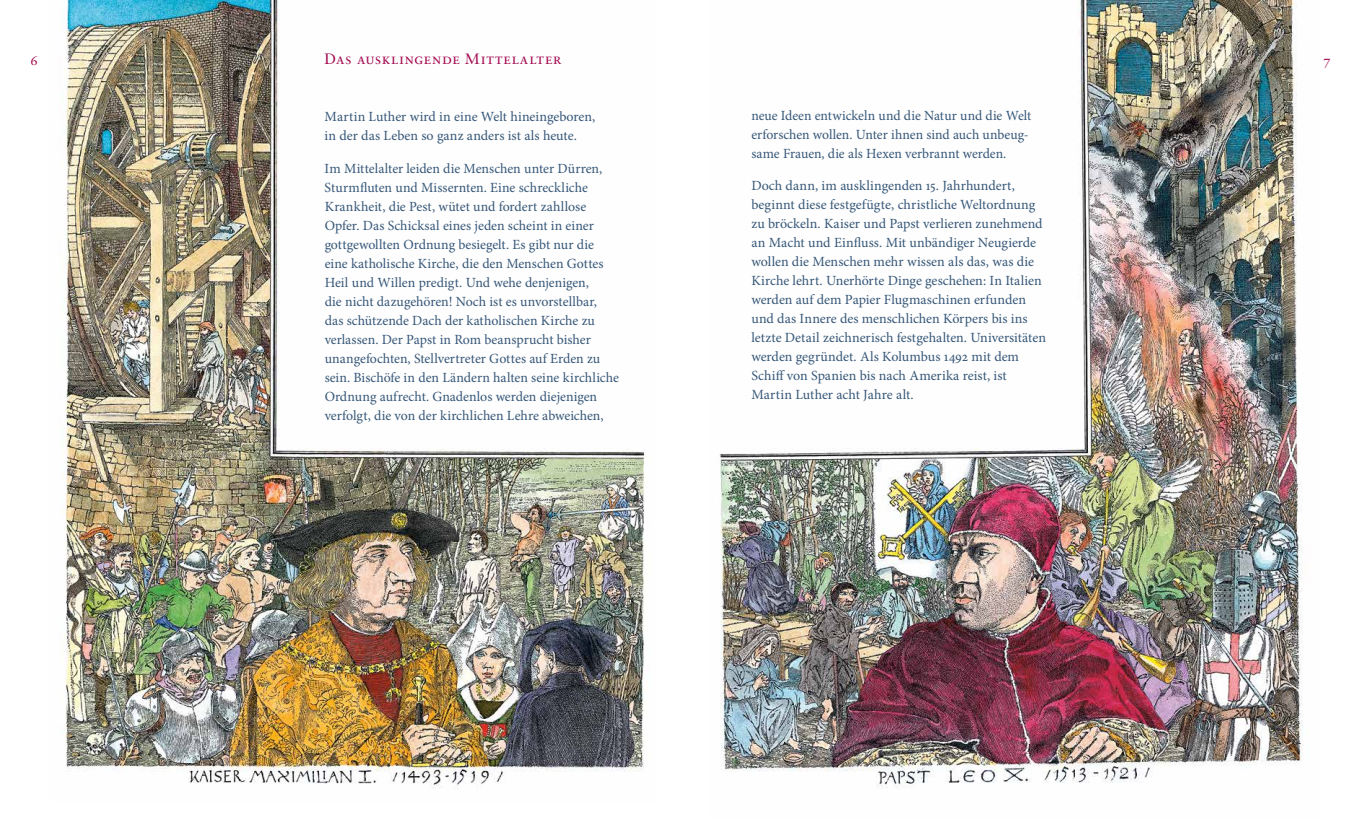
<style>
.page{position:relative;width:1361px;height:837px;background:#fff}
.page>*{position:absolute;margin:0;border:0;box-sizing:border-box;transform-origin:0 0}
.t1{font:15px "Sabon Roman SC";letter-spacing:.045em;color:#a30950}
.t2{font:14px/19px "Minion Pro";color:#365778}
.t3{font:14px "Sabon Roman SC";color:#a30950}
</style>
<div class="page">
<img style="left:61px;top:0;width:583px;height:789px">
<img style="left:719px;top:0;width:584px;height:789px">
<p class="t1" style="left:325px;top:50px;width:238px">Das ausklingende Mittelalter</p>
<p class="t3" style="left:30px;top:51px;width:9px">6</p>
<p class="t3" style="left:1323px;top:51px;width:9px">7</p>
<p class="t2" style="left:325px;top:107px;width:272px">Martin Luther wird in eine Welt hineingeboren, in der das Leben so ganz anders ist als heute.</p>
<p class="t2" style="left:325px;top:158px;width:296px">Im Mittelalter leiden die Menschen unter Dürren, Sturmfluten und Missernten. Eine schreckliche Krankheit, die Pest, wütet und fordert zahllose Opfer. Das Schicksal eines jeden scheint in einer gottgewollten Ordnung besiegelt. Es gibt nur die eine katholische Kirche, die den Menschen Gottes Heil und Willen predigt. Und wehe denjenigen,<br>die nicht dazugehören! Noch ist es unvorstellbar, das schützende Dach der katholischen Kirche zu verlassen. Der Papst in Rom beansprucht bisher unangefochten, Stellvertreter Gottes auf Erden zu sein. Bischöfe in den Ländern halten seine kirchliche Ordnung aufrecht. Gnadenlos werden diejenigen verfolgt, die von der kirchlichen Lehre abweichen,</p>
<p class="t2" style="left:751px;top:106px;width:281px">neue Ideen entwickeln und die Natur und die Welt erforschen wollen. Unter ihnen sind auch unbeug&shy;same Frauen, die als Hexen verbrannt werden.</p>
<p class="t2" style="left:751px;top:176px;width:296px">Doch dann, im ausklingenden 15. Jahrhundert, beginnt diese festgefügte, christliche Weltordnung zu bröckeln. Kaiser und Papst verlieren zunehmend an Macht und Einfluss. Mit unbändiger Neugierde wollen die Menschen mehr wissen als das, was die Kirche lehrt. Unerhörte Dinge geschehen: In Italien werden auf dem Papier Flugmaschinen erfunden und das Innere des menschlichen Körpers bis ins letzte Detail zeichnerisch festgehalten. Universitäten werden gegründet. Als Kolumbus 1492 mit dem Schiff von Spanien bis nach Amerika reist, ist Martin Luther acht Jahre alt.</p>
</div>
